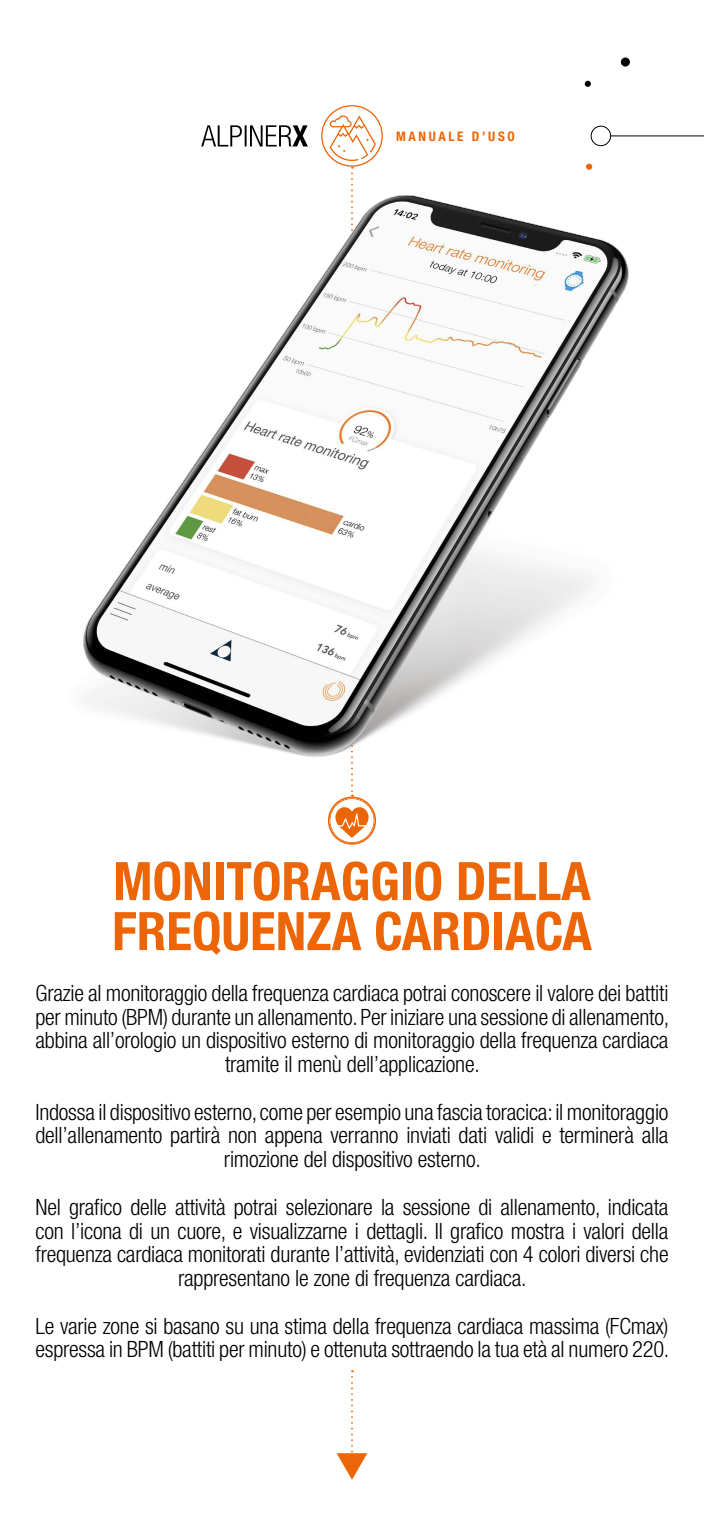
<style>
.page{position:relative;width:704px;height:1523px;background:#fff}
.page>*{position:absolute;margin:0;border:0;box-sizing:border-box;transform-origin:0 0}
.t1{font:700 condensed 53.12px/50px "Helvetica Neue LT Pro";color:#ec6608}
.t2{font:300 condensed 22.5px/23.8px "Helvetica Neue LT Pro";letter-spacing:-.01em;color:#000;text-align:center}
.t3{font:700 condensed 13.19px "Helvetica Neue LT Pro";letter-spacing:.2em;color:#ec6608}
</style>
<div class="page">
<svg style="left:620px;top:57px;width:9px;height:10px"></svg>
<svg style="left:336px;top:1370px;width:31px;height:109px"></svg>
<img style="left:83px;top:80px;width:620px;height:677px">
<svg style="left:321px;top:105px;width:61px;height:738px"></svg>
<div style="left:328px;top:796px;width:48px;height:48px;border:2px solid #ec6608;border-radius:50%"></div>
<p class="t3" style="left:396px;top:128px;width:120px">MANUALE D’USO</p>
<h1 class="t1" style="left:112px;top:855px;width:481px">MONITORAGGIO DELLA<br>FREQUENZA CARDIACA</h1>
<p class="t2" style="left:35px;top:981px;width:635px">Grazie al monitoraggio della frequenza cardiaca potrai conoscere il valore dei battiti per minuto (BPM) durante un allenamento. Per iniziare una sessione di allenamento, abbina all’orologio un dispositivo esterno di monitoraggio della frequenza cardiaca tramite il menù dell’applicazione.</p>
<p class="t2" style="left:35px;top:1099px;width:634px">Indossa il dispositivo esterno, come per esempio una fascia toracica: il monitoraggio dell’allenamento partirà non appena verranno inviati dati validi e terminerà alla rimozione del dispositivo esterno.</p>
<p class="t2" style="left:35px;top:1194px;width:634px">Nel grafico delle attività potrai selezionare la sessione di allenamento, indicata con l’icona di un cuore, e visualizzarne i dettagli. Il grafico mostra i valori della frequenza cardiaca monitorati durante l’attività, evidenziati con 4 colori diversi che rappresentano le zone di frequenza cardiaca.</p>
<p class="t2" style="left:35px;top:1313px;width:635px;text-align:left">Le varie zone si basano su una stima della frequenza cardiaca massima (FCmax) espressa in BPM (battiti per minuto) e ottenuta sottraendo la tua età al numero 220.</p>
</div>
